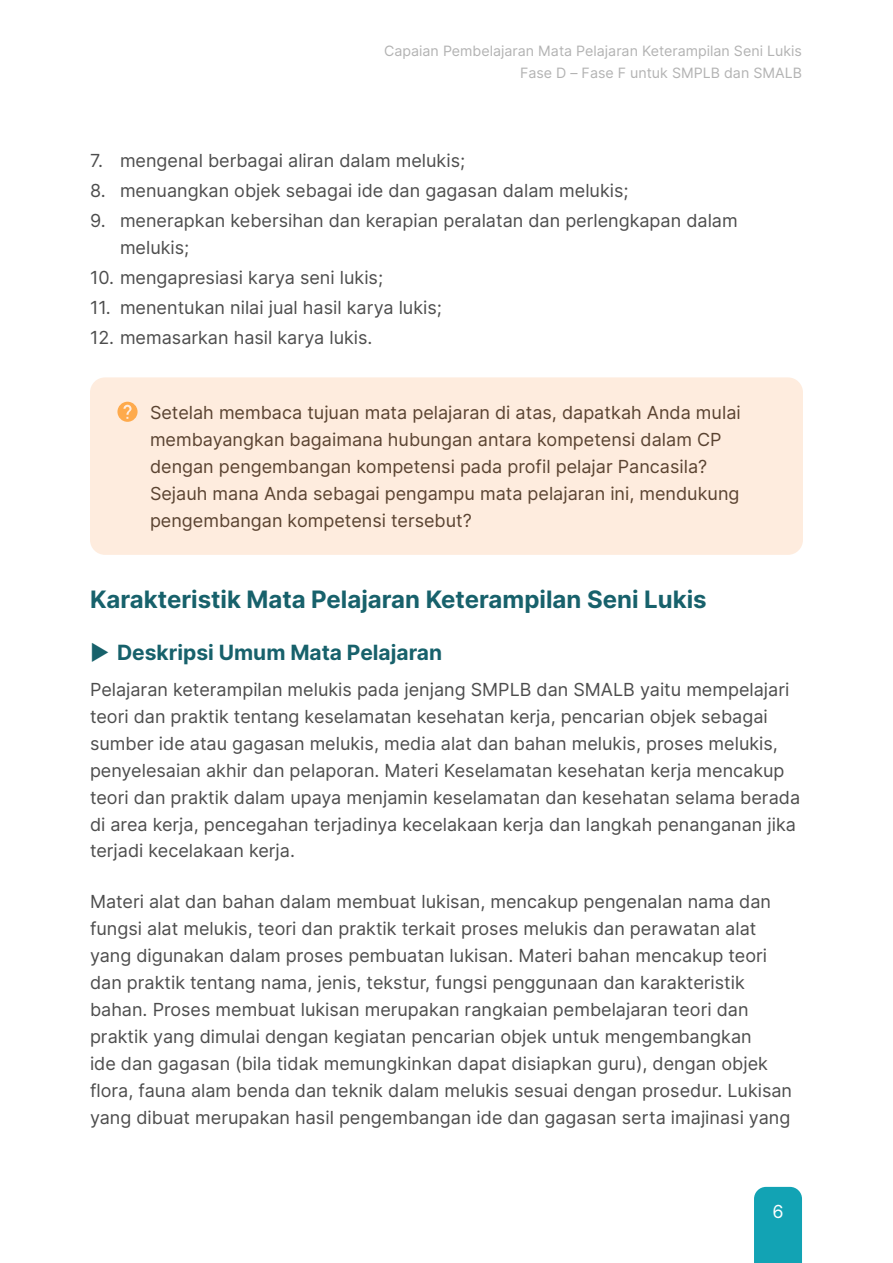
<style>
.page{position:relative;width:893px;height:1263px;background:#fff}
.page>*{position:absolute;margin:0;border:0;box-sizing:border-box;transform-origin:0 0}
.Heading_1{font:700 24px "Inter";color:#17616b}
.t1{font:700 21px "Inter";color:#17616b}
.t2{font:18px/26.8px "Inter";color:#4d4d4d}
.Orange{font:18px/26.8px "Inter";color:#5a4331}
.t3{font:18px "Inter";color:#fff}
.t4{font:14.25px/22.2px "Inter";color:#b3b3b3;text-align:right}
.s1{font-weight:400}
</style>
<div class="page">
<div style="left:754px;top:1187px;width:48px;height:76px;background:#12a3b4"></div>
<div style="left:90px;top:377px;width:713px;height:178px;background:#feecde;border-radius:15px"></div>
<svg style="left:117px;top:402px;width:21px;height:20px"></svg>
<p class="t4" style="left:384px;top:39px;width:419px">Capaian Pembelajaran Mata Pelajaran Keterampilan Seni Lukis<br>Fase D – Fase F untuk SMPLB dan SMALB</p>
<p class="t2" style="left:90px;top:147px;width:377px">7. mengenal berbagai aliran dalam melukis;</p>
<p class="t2" style="left:90px;top:177px;width:540px">8. menuangkan objek sebagai ide dan gagasan dalam melukis;</p>
<p class="t2" style="left:120px;top:207px;width:619px;text-indent:-30px">9. menerapkan kebersihan dan kerapian peralatan dan perlengkapan dalam melukis;</p>
<p class="t2" style="left:90px;top:264px;width:295px">10. mengapresiasi karya seni lukis;</p>
<p class="t2" style="left:90px;top:294px;width:353px">11. menentukan nilai jual hasil karya lukis;</p>
<p class="t2" style="left:90px;top:324px;width:284px">12. memasarkan hasil karya lukis.</p>
<p class="Orange" style="left:150px;top:398px;width:592px">Setelah membaca tujuan mata pelajaran di atas, dapatkah Anda mulai membayangkan bagaimana hubungan antara kompetensi dalam CP dengan pengembangan kompetensi pada profil pelajar Pancasila?<br>Sejauh mana Anda sebagai pengampu mata pelajaran ini, mendukung pengembangan kompetensi tersebut?</p>
<p class="Heading_1" style="left:90px;top:581px;width:618px">Karakteristik Mata Pelajaran Keterampilan Seni Lukis</p>
<p class="t1" style="left:90px;top:637px;width:354px"><span class="s1">▶</span> Deskripsi Umum Mata Pelajaran</p>
<p class="t2" style="left:90px;top:676px;width:712px">Pelajaran keterampilan melukis pada jenjang SMPLB dan SMALB yaitu mempelajari teori dan praktik tentang keselamatan kesehatan kerja, pencarian objek sebagai sumber ide atau gagasan melukis, media alat dan bahan melukis, proses melukis, penyelesaian akhir dan pelaporan. Materi Keselamatan kesehatan kerja mencakup teori dan praktik dalam upaya menjamin keselamatan dan kesehatan selama berada di area kerja, pencegahan terjadinya kecelakaan kerja dan langkah penanganan jika terjadi kecelakaan kerja.</p>
<p class="t2" style="left:90px;top:888px;width:704px">Materi alat dan bahan dalam membuat lukisan, mencakup pengenalan nama dan fungsi alat melukis, teori dan praktik terkait proses melukis dan perawatan alat yang digunakan dalam proses pembuatan lukisan. Materi bahan mencakup teori dan praktik tentang nama, jenis, tekstur, fungsi penggunaan dan karakteristik bahan. Proses membuat lukisan merupakan rangkaian pembelajaran teori dan praktik yang dimulai dengan kegiatan pencarian objek untuk mengembangkan<br>ide dan gagasan (bila tidak memungkinkan dapat disiapkan guru), dengan objek flora, fauna alam benda dan teknik dalam melukis sesuai dengan prosedur. Lukisan yang dibuat merupakan hasil pengembangan ide dan gagasan serta imajinasi yang</p>
<p class="t3" style="left:772px;top:1198px;width:13px">6</p>
</div>
